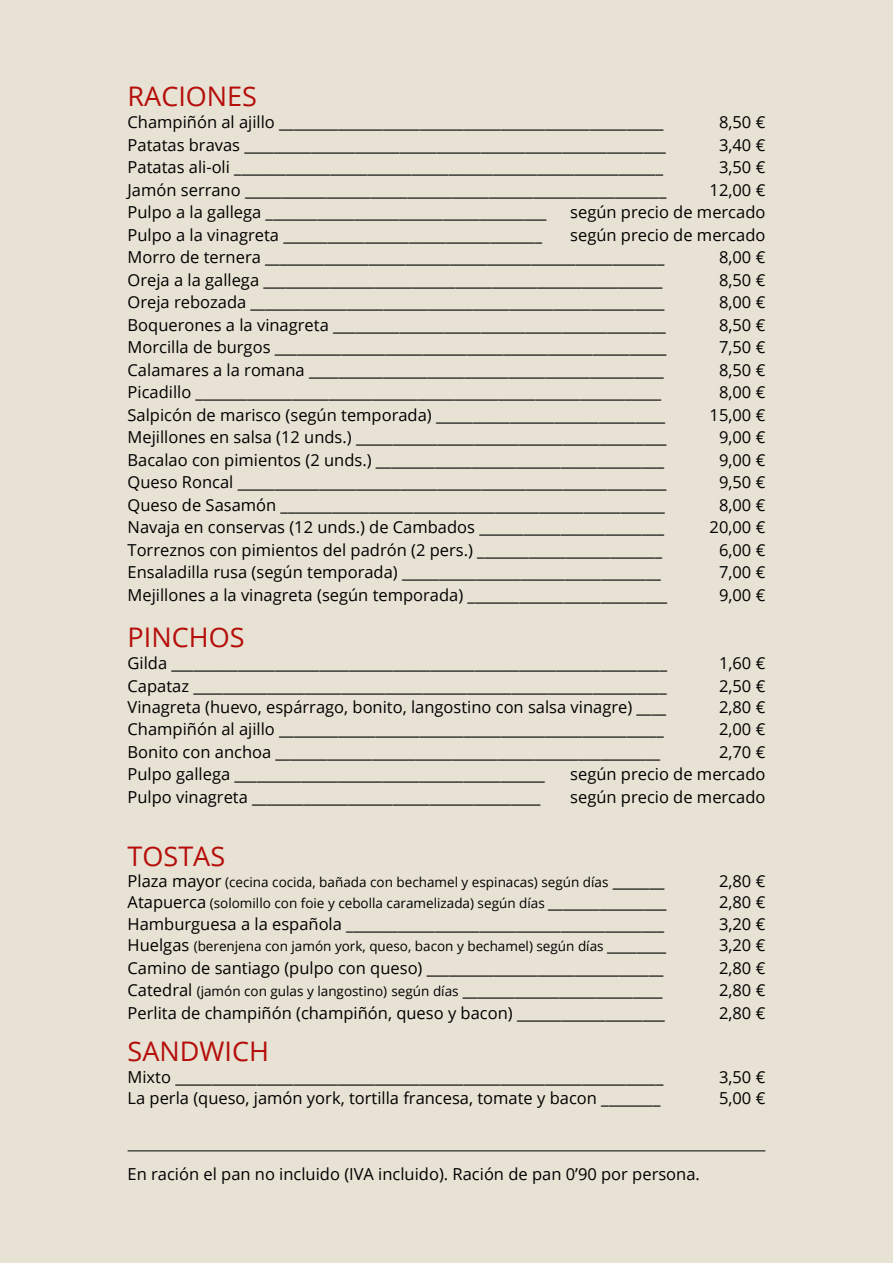
<style>
.page{position:relative;width:893px;height:1263px;background:#e7e2d3}
.page>*{position:absolute;margin:0;border:0;box-sizing:border-box;transform-origin:0 0}
.t1{font:27px "Open Sans";color:#b50e0b}
.t2{font:16.5px/22.5px "Open Sans";color:#000}
.t3{font:13.5px "Open Sans";color:#000}
.s1{font-size:16.5px}
.s2{font-size:13.5px}
</style>
<div class="page">
<hr style="left:128px;top:1150px;width:637px;height:1px;background:#000">
<h1 class="t1" style="left:128px;top:77px;width:131px">RACIONES</h1>
<p class="t2" style="left:128px;top:111px;width:538px">Champiñón al ajillo ____________________________________________________</p>
<p class="t2" style="left:719px;top:111px;width:48px">8,50 €</p>
<p class="t2" style="left:128px;top:133px;width:540px">Patatas bravas _________________________________________________________</p>
<p class="t2" style="left:719px;top:133px;width:48px">3,40 €</p>
<p class="t2" style="left:128px;top:156px;width:537px">Patatas ali-oli __________________________________________________________</p>
<p class="t2" style="left:719px;top:156px;width:48px">3,50 €</p>
<p class="t2" style="left:128px;top:178px;width:540px">Jamón serrano _________________________________________________________</p>
<p class="t2" style="left:710px;top:178px;width:57px">12,00 €</p>
<p class="t2" style="left:128px;top:201px;width:420px">Pulpo a la gallega ______________________________________</p>
<p class="t2" style="left:570px;top:201px;width:197px">según precio de mercado</p>
<p class="t2" style="left:128px;top:223px;width:416px">Pulpo a la vinagreta ___________________________________</p>
<p class="t2" style="left:128px;top:223px;width:639px;text-indent:443px">según precio de mercado<br>Morro de ternera ______________________________________________________</p>
<p class="t2" style="left:719px;top:246px;width:48px">8,00 €</p>
<p class="t2" style="left:128px;top:268px;width:537px">Oreja a la gallega ______________________________________________________</p>
<p class="t2" style="left:719px;top:268px;width:48px">8,50 €</p>
<p class="t2" style="left:128px;top:291px;width:538px">Oreja rebozada ________________________________________________________</p>
<p class="t2" style="left:719px;top:291px;width:48px">8,00 €</p>
<p class="t2" style="left:128px;top:313px;width:540px">Boquerones a la vinagreta _____________________________________________</p>
<p class="t2" style="left:719px;top:313px;width:48px">8,50 €</p>
<p class="t2" style="left:128px;top:336px;width:541px">Morcilla de burgos _____________________________________________________</p>
<p class="t2" style="left:719px;top:336px;width:48px">7,50 €</p>
<p class="t2" style="left:128px;top:358px;width:538px">Calamares a la romana ________________________________________________</p>
<p class="t2" style="left:719px;top:358px;width:48px">8,50 €</p>
<p class="t2" style="left:128px;top:381px;width:535px">Picadillo _______________________________________________________________</p>
<p class="t2" style="left:719px;top:381px;width:48px">8,00 €</p>
<p class="t2" style="left:128px;top:403px;width:539px">Salpicón de marisco (según temporada) _______________________________</p>
<p class="t2" style="left:710px;top:403px;width:57px">15,00 €</p>
<p class="t2" style="left:128px;top:426px;width:540px">Mejillones en salsa (12 unds.) __________________________________________</p>
<p class="t2" style="left:719px;top:426px;width:48px">9,00 €</p>
<p class="t2" style="left:128px;top:448px;width:538px">Bacalao con pimientos (2 unds.) _______________________________________</p>
<p class="t2" style="left:719px;top:448px;width:48px">9,00 €</p>
<p class="t2" style="left:128px;top:471px;width:540px">Queso Roncal __________________________________________________________</p>
<p class="t2" style="left:719px;top:471px;width:48px">9,50 €</p>
<p class="t2" style="left:128px;top:493px;width:539px">Queso de Sasamón ____________________________________________________</p>
<p class="t2" style="left:719px;top:493px;width:48px">8,00 €</p>
<p class="t2" style="left:128px;top:516px;width:538px">Navaja en conservas (12 unds.) de Cambados _________________________</p>
<p class="t2" style="left:710px;top:516px;width:57px">20,00 €</p>
<p class="t2" style="left:128px;top:538px;width:536px">Torreznos con pimientos del padrón (2 pers.) _________________________</p>
<p class="t2" style="left:719px;top:538px;width:48px">6,00 €</p>
<p class="t2" style="left:128px;top:561px;width:535px">Ensaladilla rusa (según temporada) ___________________________________</p>
<p class="t2" style="left:719px;top:561px;width:48px">7,00 €</p>
<p class="t2" style="left:128px;top:583px;width:541px">Mejillones a la vinagreta (según temporada) ___________________________</p>
<p class="t2" style="left:719px;top:583px;width:48px">9,00 €</p>
<h1 class="t1" style="left:128px;top:618px;width:118px">PINCHOS</h1>
<p class="t2" style="left:128px;top:652px;width:541px">Gilda ___________________________________________________________________</p>
<p class="t2" style="left:719px;top:652px;width:48px">1,60 €</p>
<p class="t2" style="left:128px;top:674px;width:541px">Capataz ________________________________________________________________</p>
<p class="t2" style="left:719px;top:674px;width:48px">2,50 €</p>
<p class="t2" style="left:128px;top:695px;width:540px">Vinagreta (huevo, espárrago, bonito, langostino con salsa vinagre) ____</p>
<p class="t2" style="left:719px;top:695px;width:48px">2,80 €</p>
<p class="t2" style="left:128px;top:718px;width:538px">Champiñón al ajillo ____________________________________________________</p>
<p class="t2" style="left:719px;top:718px;width:48px">2,00 €</p>
<p class="t2" style="left:128px;top:740px;width:534px">Bonito con anchoa ____________________________________________________</p>
<p class="t2" style="left:719px;top:740px;width:48px">2,70 €</p>
<p class="t2" style="left:128px;top:763px;width:419px">Pulpo gallega __________________________________________</p>
<p class="t2" style="left:570px;top:763px;width:197px">según precio de mercado</p>
<p class="t2" style="left:128px;top:785px;width:414px">Pulpo vinagreta _______________________________________</p>
<p class="t2" style="left:570px;top:785px;width:197px">según precio de mercado</p>
<h1 class="t1" style="left:128px;top:837px;width:99px">TOSTAS</h1>
<p class="t3" style="left:128px;top:873px;width:538px"><span class="s1">Plaza mayor</span> (cecina cocida, bañada con bechamel y espinacas) según días <span class="s1">_______</span></p>
<p class="t2" style="left:719px;top:869px;width:48px">2,80 €</p>
<p class="t3" style="left:128px;top:894px;width:540px"><span class="s1">Atapuerca</span> (solomillo con foie y cebolla caramelizada) según días <span class="s1">________________</span></p>
<p class="t2" style="left:719px;top:890px;width:48px">2,80 €</p>
<p class="t2" style="left:128px;top:913px;width:538px">Hamburguesa a la española ___________________________________________</p>
<p class="t2" style="left:719px;top:913px;width:48px">3,20 €</p>
<p class="t3" style="left:128px;top:937px;width:540px"><span class="s1">Huelgas</span> (berenjena con jamón york, queso, bacon y bechamel) según días <span class="s1">________</span></p>
<p class="t2" style="left:719px;top:934px;width:48px">3,20 €</p>
<p class="t2" style="left:128px;top:956px;width:537px">Camino de santiago (pulpo con queso) ________________________________</p>
<p class="t2" style="left:719px;top:956px;width:48px">2,80 €</p>
<p class="t2" style="left:128px;top:979px;width:536px">Catedral <span class="s2">(jamón con gulas y langostino) según días</span> ___________________________</p>
<p class="t2" style="left:719px;top:979px;width:48px">2,80 €</p>
<p class="t2" style="left:128px;top:1001px;width:539px">Perlita de champiñón (champiñón, queso y bacon) ____________________</p>
<p class="t2" style="left:719px;top:1001px;width:48px">2,80 €</p>
<h1 class="t1" style="left:128px;top:1032px;width:143px">SANDWICH</h1>
<p class="t2" style="left:128px;top:1066px;width:537px">Mixto __________________________________________________________________</p>
<p class="t2" style="left:719px;top:1066px;width:48px">3,50 €</p>
<p class="t2" style="left:128px;top:1087px;width:534px">La perla (queso, jamón york, tortilla francesa, tomate y bacon ________</p>
<p class="t2" style="left:719px;top:1087px;width:48px">5,00 €</p>
<p class="t2" style="left:128px;top:1162px;width:574px">En ración el pan no incluido (IVA incluido). Ración de pan 0’90 por persona.</p>
</div>
